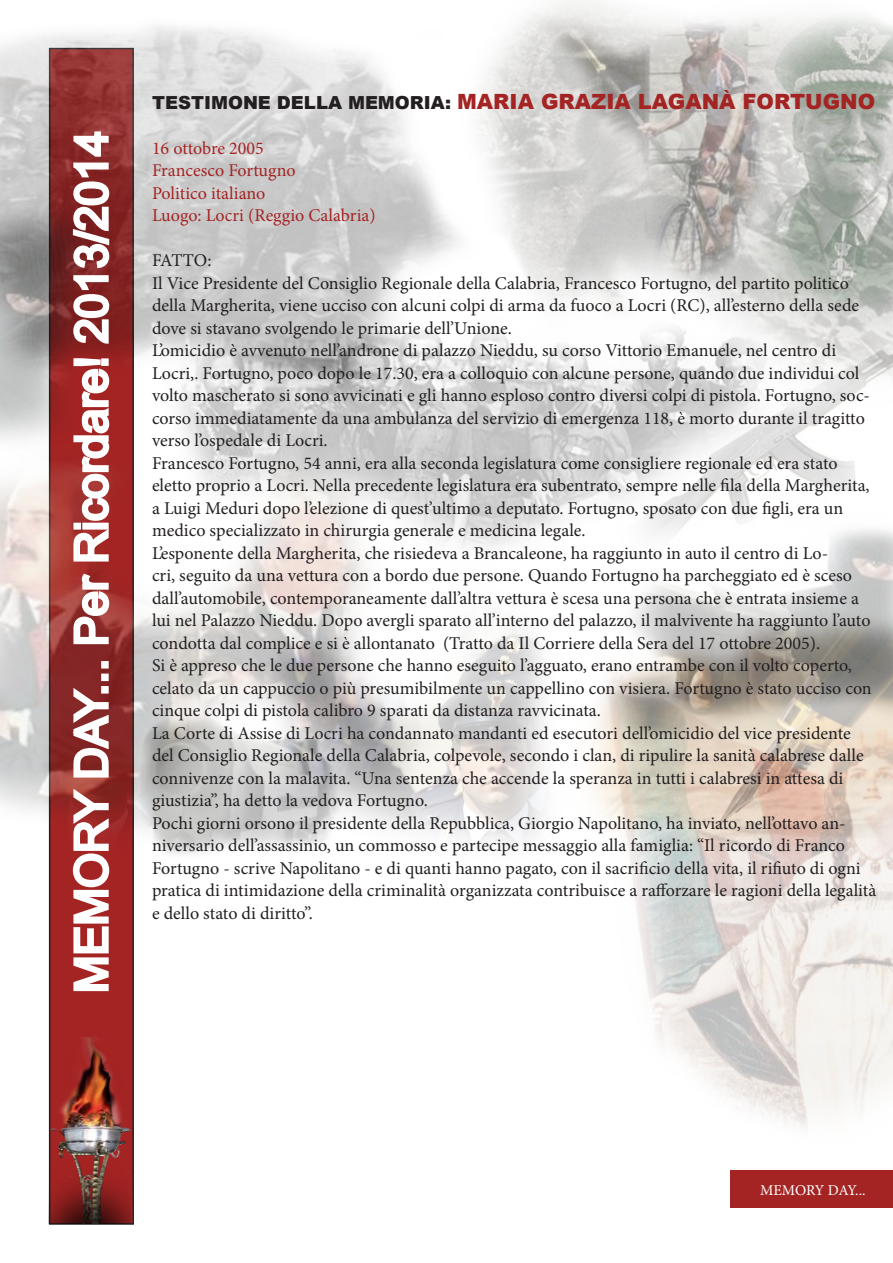
<style>
.page{position:relative;width:893px;height:1263px;background:#fff}
.page>*{position:absolute;margin:0;border:0;box-sizing:border-box;transform-origin:0 0}
.t1{font:45px "Arial";color:#fff}
.t2{font:900 21px "Arial";color:#a42423}
.t3{font:18px/22.5px "Minion Pro";color:#231f20}
.t4{font:18px/22.5px "Minion Pro";color:#a42423}
.t5{font:15px "Minion Pro";letter-spacing:-.01em;color:#fff}
.s1{font-size:18px;color:#231f20}
</style>
<div class="page">
<img style="left:0;top:0;width:893px;height:1148px">
<svg style="left:62px;top:786px;width:51px;height:206px"></svg>
<svg style="left:66px;top:685px;width:45px;height:94px"></svg>
<div style="left:101px;top:686px;width:8px;height:7px;border:3px solid #fff"></div>
<div style="left:101px;top:673px;width:8px;height:8px;border:3px solid #fff"></div>
<div style="left:101px;top:661px;width:8px;height:7px;border:3px solid #fff"></div>
<svg style="left:72px;top:572px;width:39px;height:74px"></svg>
<svg style="left:71px;top:357px;width:40px;height:206px"></svg>
<svg style="left:71px;top:130px;width:40px;height:216px"></svg>
<img style="left:49px;top:1037px;width:82px;height:186px">
<div style="left:730px;top:1170px;width:163px;height:38px;background:#a42423"></div>
<h1 class="t1" style="left:62px;top:993px;width:864px;rotate:-90deg">MEMORY DAY... Per Ricordare! 2013/2014</h1>
<p class="t2" style="left:152px;top:86px;width:725px"><span class="s1">TESTIMONE DELLA MEMORIA:</span> MARIA GRAZIA LAGANÀ FORTUGNO</p>
<p class="t4" style="left:152px;top:137px;width:225px">16 ottobre 2005<br>Francesco Fortugno<br>Politico italiano<br>Luogo: Locri (Reggio Calabria)</p>
<p class="t3" style="left:152px;top:249px;width:726px">FATTO:<br>Il Vice Presidente del Consiglio Regionale della Calabria, Francesco Fortugno, del partito politico della Margherita, viene ucciso con alcuni colpi di arma da fuoco a Locri (RC), all’esterno della sede dove si stavano svolgendo le primarie dell’Unione.<br>L’omicidio è avvenuto nell’androne di palazzo Nieddu, su corso Vittorio Emanuele, nel centro di Locri,. Fortugno, poco dopo le 17.30, era a colloquio con alcune persone, quando due individui col volto mascherato si sono avvicinati e gli hanno esploso contro diversi colpi di pistola. Fortugno, soc&shy;corso immediatamente da una ambulanza del servizio di emergenza 118, è morto durante il tragitto verso l’ospedale di Locri.<br>Francesco Fortugno, 54 anni, era alla seconda legislatura come consigliere regionale ed era stato eletto proprio a Locri. Nella precedente legislatura era subentrato, sempre nelle fila della Margherita, a Luigi Meduri dopo l’elezione di quest’ultimo a deputato. Fortugno, sposato con due figli, era un medico specializzato in chirurgia generale e medicina legale.<br>L’esponente della Margherita, che risiedeva a Brancaleone, ha raggiunto in auto il centro di Lo-<br>cri, seguito da una vettura con a bordo due persone. Quando Fortugno ha parcheggiato ed è sceso dall’automobile, contemporaneamente dall’altra vettura è scesa una persona che è entrata insieme a lui nel Palazzo Nieddu. Dopo avergli sparato all’interno del palazzo, il malvivente ha raggiunto l’auto condotta dal complice e si è allontanato (Tratto da Il Corriere della Sera del 17 ottobre 2005).<br>Si è appreso che le due persone che hanno eseguito l’agguato, erano entrambe con il volto coperto, celato da un cappuccio o più presumibilmente un cappellino con visiera. Fortugno è stato ucciso con cinque colpi di pistola calibro 9 sparati da distanza ravvicinata.<br>La Corte di Assise di Locri ha condannato mandanti ed esecutori dell’omicidio del vice presidente del Consiglio Regionale della Calabria, colpevole, secondo i clan, di ripulire la sanità calabrese dalle connivenze con la malavita. “Una sentenza che accende la speranza in tutti i calabresi in attesa di giustizia”, ha detto la vedova Fortugno.<br>Pochi giorni orsono il presidente della Repubblica, Giorgio Napolitano, ha inviato, nell’ottavo an&shy;niversario dell’assassinio, un commosso e partecipe messaggio alla famiglia: “Il ricordo di Franco Fortugno - scrive Napolitano - e di quanti hanno pagato, con il sacrificio della vita, il rifiuto di ogni pratica di intimidazione della criminalità organizzata contribuisce a rafforzare le ragioni della legalità e dello stato di diritto”.</p>
<p class="t5" style="left:760px;top:1180px;width:107px">MEMORY DAY...</p>
</div>
